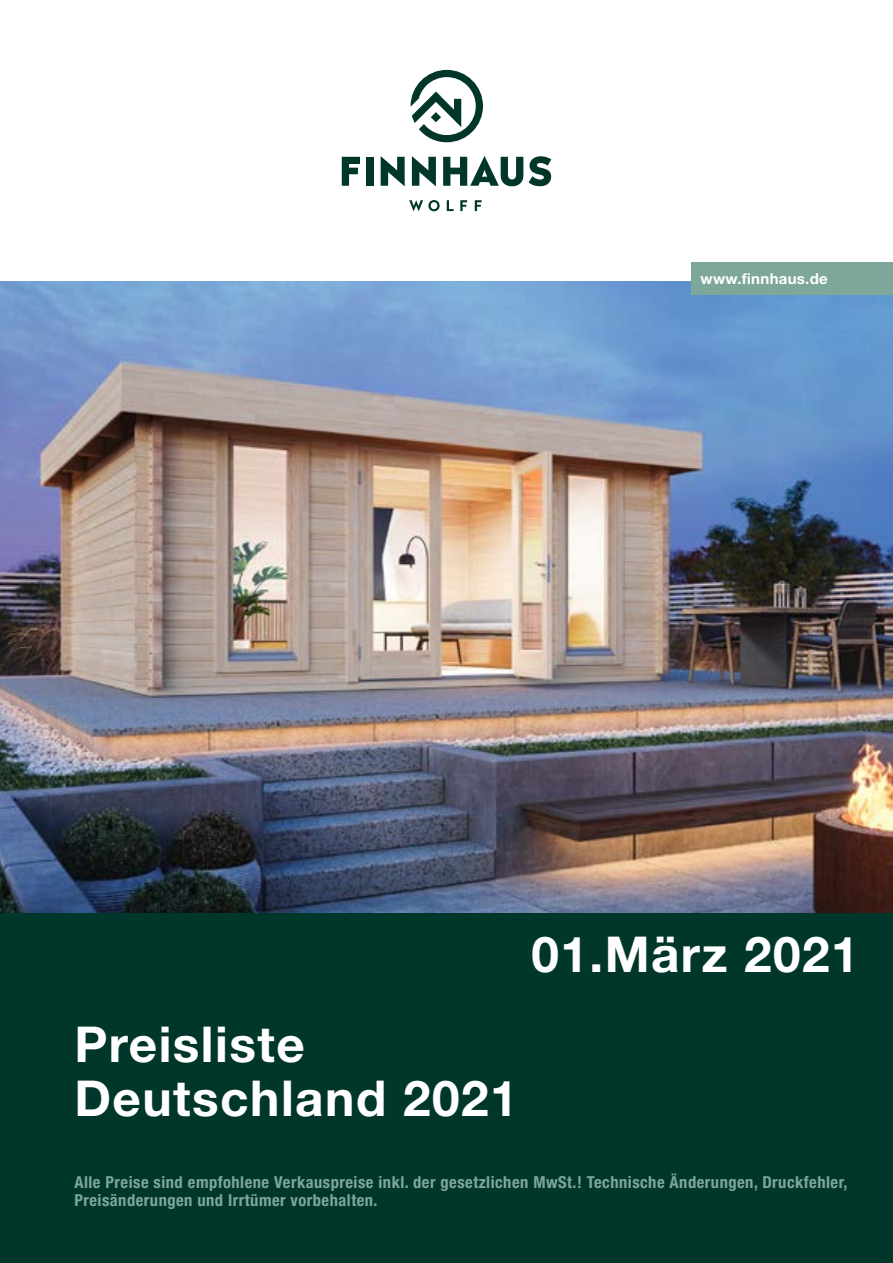
<style>
.page{position:relative;width:893px;height:1263px;background:#fff}
.page>*{position:absolute;margin:0;border:0;box-sizing:border-box;transform-origin:0 0}
.t1{font:700 49.5px/54px "Helvetica Neue LT";letter-spacing:.03em;color:#fff}
.t2{font:700 condensed 16.5px/18px "Helvetica Neue LT";letter-spacing:.03em;color:#7ea79b}
.t3{font:700 15px "Helvetica Neue LT";letter-spacing:.02em;color:#fff}
</style>
<div class="page">
<div style="left:0;top:913px;width:893px;height:350px;background:#00372a"></div>
<img style="left:0;top:281px;width:893px;height:632px">
<div style="left:691px;top:262px;width:202px;height:33px;background:#7ea79b"></div>
<svg style="left:411px;top:70px;width:72px;height:72px"></svg>
<svg style="left:409px;top:200px;width:31px;height:11px"></svg>
<svg style="left:447px;top:200px;width:7px;height:11px"></svg>
<svg style="left:460px;top:200px;width:7px;height:11px"></svg>
<svg style="left:475px;top:200px;width:7px;height:11px"></svg>
<svg style="left:381px;top:156px;width:24px;height:30px"></svg>
<svg style="left:412px;top:156px;width:24px;height:30px"></svg>
<svg style="left:342px;top:157px;width:18px;height:29px"></svg>
<div style="left:366px;top:157px;width:7px;height:29px;background:#00372a"></div>
<svg style="left:443px;top:156px;width:80px;height:30px"></svg>
<svg style="left:529px;top:156px;width:22px;height:30px"></svg>
<p class="t3" style="left:701px;top:269px;width:129px">www.finnhaus.de</p>
<h1 class="t1" style="left:74px;top:1016px;width:445px">Preisliste<br>Deutschland 2021</h1>
<h1 class="t1" style="left:531px;top:926px;width:329px">01.März 2021</h1>
<p class="t2" style="left:74px;top:1173px;width:775px">Alle Preise sind empfohlene Verkauspreise inkl. der gesetzlichen MwSt.! Technische Änderungen, Druckfehler,<br>Preisänderungen und Irrtümer vorbehalten.</p>
</div>
